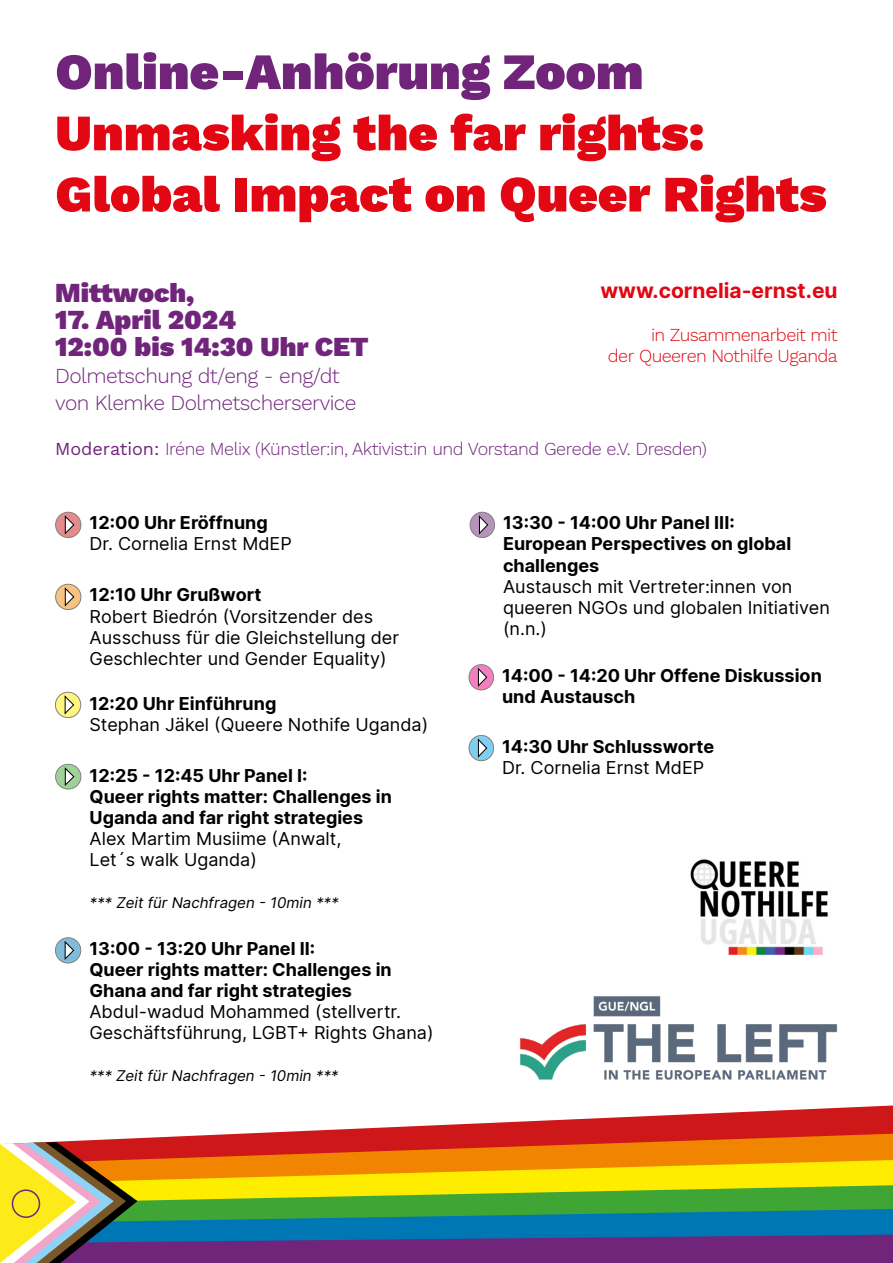
<style>
.page{position:relative;width:893px;height:1263px;background:#fff}
.page>*{position:absolute;margin:0;border:0;box-sizing:border-box;transform-origin:0 0}
.t1{font:900 51px/61.2px "Work Sans";letter-spacing:.005em;color:#e30613}
.t2{font:900 51px "Work Sans";color:#70257b}
.t3{font:900 27px/27px "Work Sans";color:#70257b}
.t4{font:300 21px/27px "Work Sans";letter-spacing:-.025em;color:#70257b}
.t5{font:700 21px "Inter";color:#e30613}
.t6{font:18px/21px "Inter";color:#000}
.t7{font:700 18px/21px "Inter";color:#000}
.t8{font:300 18px "Work Sans";letter-spacing:-.025em;color:#70257b}
.t9{font:300 18px/21px "Work Sans";letter-spacing:-.035em;color:#e30613;text-align:right}
.t10{font:italic 15px "Inter";color:#000}
.s1{font-weight:400}
</style>
<div class="page">
<svg style="left:56px;top:512px;width:25px;height:25px"></svg>
<div style="left:55px;top:512px;width:26px;height:26px;border:1px solid #000;border-radius:50%"></div>
<svg style="left:65px;top:516px;width:9px;height:18px"></svg>
<svg style="left:235px;top:1105px;width:658px;height:29px"></svg>
<svg style="left:0;top:1134px;width:893px;height:129px;background:#938249"></svg>
<div style="left:12px;top:1189px;width:28px;height:29px;border:2px solid #70257b;border-radius:50%"></div>
<svg style="left:56px;top:584px;width:25px;height:25px"></svg>
<div style="left:55px;top:584px;width:26px;height:26px;border:1px solid #000;border-radius:50%"></div>
<svg style="left:65px;top:588px;width:9px;height:18px"></svg>
<svg style="left:55px;top:692px;width:26px;height:25px"></svg>
<div style="left:55px;top:692px;width:26px;height:26px;border:1px solid #000;border-radius:50%"></div>
<svg style="left:65px;top:696px;width:9px;height:18px"></svg>
<svg style="left:56px;top:764px;width:25px;height:25px"></svg>
<div style="left:55px;top:764px;width:26px;height:25px;border:1px solid #000;border-radius:50%"></div>
<svg style="left:65px;top:768px;width:9px;height:18px"></svg>
<svg style="left:55px;top:938px;width:26px;height:25px"></svg>
<div style="left:55px;top:937px;width:26px;height:26px;border:1px solid #000;border-radius:50%"></div>
<svg style="left:65px;top:941px;width:9px;height:19px"></svg>
<svg style="left:470px;top:512px;width:25px;height:25px"></svg>
<div style="left:470px;top:512px;width:25px;height:26px;border:1px solid #000;border-radius:50%"></div>
<svg style="left:479px;top:516px;width:9px;height:18px"></svg>
<svg style="left:469px;top:665px;width:25px;height:25px"></svg>
<div style="left:469px;top:664px;width:25px;height:26px;border:1px solid #000;border-radius:50%"></div>
<svg style="left:478px;top:668px;width:9px;height:19px"></svg>
<svg style="left:469px;top:735px;width:25px;height:26px"></svg>
<div style="left:469px;top:735px;width:25px;height:26px;border:1px solid #000;border-radius:50%"></div>
<svg style="left:478px;top:739px;width:9px;height:18px"></svg>
<img style="left:520px;top:996px;width:317px;height:84px">
<img style="left:690px;top:859px;width:138px;height:96px">
<h1 class="t2" style="left:55px;top:33px;width:590px">Online-Anhörung Zoom</h1>
<h1 class="t1" style="left:55px;top:100px;width:773px">Unmasking the far rights:<br>Global Impact on Queer Rights</h1>
<h2 class="t3" style="left:55px;top:279px;width:141px">Mittwoch,</h2>
<p class="t5" style="left:600px;top:274px;width:239px">www.cornelia-ernst.eu</p>
<h2 class="t3" style="left:55px;top:306px;width:315px">17. April 2024<br>12:00 bis 14:30 Uhr CET</h2>
<p class="t4" style="left:55px;top:362px;width:303px">Dolmetschung dt/eng - eng/dt von Klemke Dolmetscherservice</p>
<p class="t8" style="left:55px;top:436px;width:653px"><span class="s1">Moderation:</span> Iréne Melix (Künstler:in, Aktivist:in und Vorstand Gerede e.V. Dresden)</p>
<p class="t9" style="left:608px;top:323px;width:231px">in Zusammenarbeit mit<br>der Queeren Nothilfe Uganda</p>
<p class="t7" style="left:90px;top:512px;width:180px">12:00 Uhr Eröffnung</p>
<p class="t6" style="left:90px;top:533px;width:204px">Dr. Cornelia Ernst MdEP</p>
<p class="t7" style="left:90px;top:584px;width:173px">12:10 Uhr Grußwort</p>
<p class="t6" style="left:90px;top:605px;width:311px">Robert Biedrón (Vorsitzender des<br>Ausschuss für die Gleichstellung der<br>Geschlechter und Gender Equality)</p>
<p class="t7" style="left:89px;top:692px;width:188px">12:20 Uhr Einführung</p>
<p class="t6" style="left:89px;top:713px;width:340px">Stephan Jäkel (Queere Nothife Uganda)</p>
<p class="t7" style="left:90px;top:764px;width:304px">12:25 - 12:45 Uhr Panel I:<br>Queer rights matter: Challenges in<br>Uganda and far right strategies</p>
<p class="t6" style="left:90px;top:827px;width:253px">Alex Martim Musiime (Anwalt,<br>Let´s walk Uganda)</p>
<p class="t10" style="left:90px;top:891px;width:250px">*** Zeit für Nachfragen - 10min ***</p>
<p class="t7" style="left:89px;top:937px;width:304px">13:00 - 13:20 Uhr Panel II:<br>Queer rights matter: Challenges in<br>Ghana and far right strategies</p>
<p class="t6" style="left:89px;top:1000px;width:346px">Abdul-wadud Mohammed (stellvertr.<br>Geschäftsführung, LGBT+ Rights Ghana)</p>
<p class="t10" style="left:89px;top:1064px;width:250px">*** Zeit für Nachfragen - 10min ***</p>
<p class="t7" style="left:503px;top:512px;width:290px">13:30 - 14:00 Uhr Panel III:<br>European Perspectives on global challenges</p>
<p class="t6" style="left:503px;top:575px;width:328px">Austausch mit Vertreter:innen von queeren NGOs und globalen Initiativen (n.n.)</p>
<p class="t7" style="left:502px;top:664px;width:321px">14:00 - 14:20 Uhr Offene Diskussion und Austausch</p>
<p class="t7" style="left:502px;top:735px;width:214px">14:30 Uhr Schlussworte</p>
<p class="t6" style="left:502px;top:756px;width:204px">Dr. Cornelia Ernst MdEP</p>
</div>
